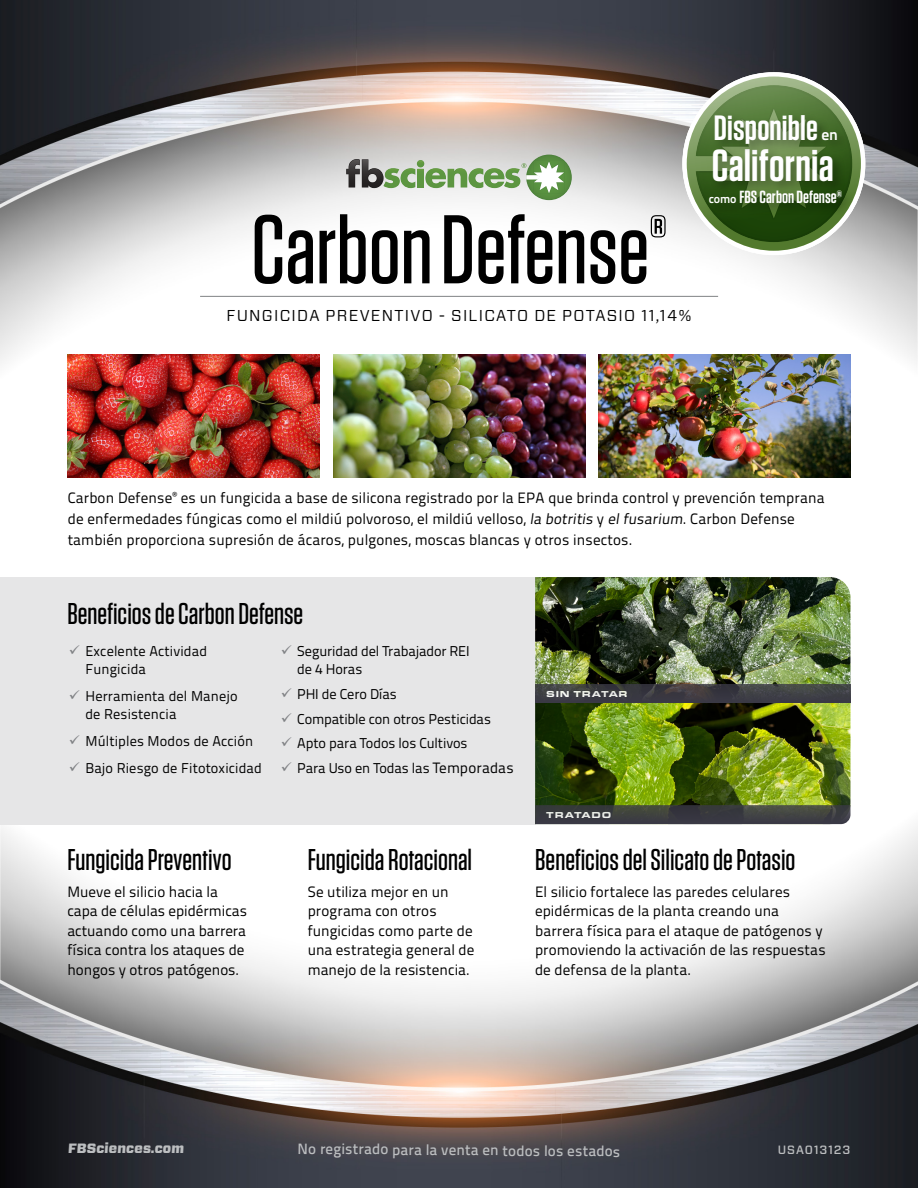
<style>
.page{position:relative;width:918px;height:1188px;background:#fff}
.page>*{position:absolute;margin:0;border:0;box-sizing:border-box;transform-origin:0 0}
.t1{font:500 97.35px "Tungsten";color:#000}
.t2{font:600 44.85px "Tungsten";letter-spacing:.005em;color:#fff}
.t3{font:600 35.1px "Tungsten";letter-spacing:.005em;color:#fff}
.t4{font:500 30px "Tungsten";color:#000}
.t5{font:600 17.55px "Tungsten";color:#fff}
.t6{font:15.75px "Vitesse Sans";letter-spacing:.08em;color:#000}
.t7{font:700 15.6px "Titillium Text 22 L";color:#fff}
.t8{font:15px/19.5px "Titillium Text 22 L";letter-spacing:.01em;color:#000}
.t9{font:500 15px "Titillium Text 22 L";color:#bcbec0}
.t10{font:14.25px/18px "Titillium Text 22 L";letter-spacing:.01em;color:#000}
.t11{font:14.25px/18px "Titillium Text 22 L";letter-spacing:-.01em;color:#000}
.t12{font:900 13.5px "Vitesse Sans";color:#bcbec0}
.t13{font:500 12px "Vitesse Sans";letter-spacing:.08em;color:#bcbec0}
.t14{font:900 9px "Eurostile Ext";letter-spacing:.08em;color:#fff}
.s1{font-family:"Titillium Text 22 L";font-weight:700;font-size:12px}
.s2{color:#808285}
.s3{font-size:15px}
</style>
<div class="page">
<img style="left:0;top:0;width:918px;height:343px">
<img style="left:0;top:343px;width:918px;height:845px">
<img style="left:599px;top:354px;width:251px;height:124px">
<img style="left:333px;top:354px;width:252px;height:124px">
<img style="left:68px;top:354px;width:252px;height:124px">
<hr style="left:200px;top:296px;width:518px;height:1px;background:#808285">
<svg style="left:346px;top:155px;width:226px;height:45px"></svg>
<div style="left:0;top:577px;width:535px;height:247px;background:#e6e6e7"></div>
<img style="left:535px;top:577px;width:315px;height:228px">
<svg style="left:535px;top:805px;width:316px;height:19px"></svg>
<svg style="left:535px;top:684px;width:315px;height:19px;fill:#3c3c44"></svg>
<svg style="left:692px;top:82px;width:164px;height:164px"></svg>
<svg style="left:683px;top:72px;width:182px;height:183px"></svg>
<div style="left:678px;top:68px;width:191px;height:191px;border:9px solid #fff;border-radius:50%"></div>
<div style="left:706px;top:188px;width:148px;height:28px;background:#000;opacity:.34"></div>
<div style="left:710px;top:146px;width:135px;height:48px;background:#000;opacity:.34"></div>
<div style="left:712px;top:112px;width:137px;height:44px;background:#000;opacity:.34"></div>
<h3 class="t3" style="left:714px;top:109px;width:105px">Disponible</h3>
<p class="t7" style="left:822px;top:123px;width:18px">en</p>
<h2 class="t2" style="left:712px;top:142px;width:123px">California</h2>
<h1 class="t1" style="left:251px;top:199px;width:417px">Carbon Defense<sup>®</sup></h1>
<p class="t6" style="left:226px;top:304px;width:467px">FUNGICIDA PREVENTIVO - SILICATO DE POTASIO 11,14%</p>
<p class="t5" style="left:709px;top:188px;width:135px"><span class="s1">como</span> FBS Carbon Defense®</p>
<p class="t8" style="left:68px;top:486px;width:758px;line-height:21px">Carbon Defense<sup>®</sup> es un fungicida a base de silicona registrado por la EPA que brinda control y prevención temprana de enfermedades fúngicas como el mildiú polvoroso, el mildiú velloso, la botritis y el fusarium. Carbon Defense también proporciona supresión de ácaros, pulgones, moscas blancas y otros insectos.</p>
<h3 class="t4" style="left:67px;top:598px;width:237px">Beneficios de Carbon Defense</h3>
<p class="t10" style="left:85px;top:641px;width:123px;text-indent:-17px"><span class="s2">✓</span> Excelente Actividad<br>Fungicida</p>
<p class="t10" style="left:85px;top:686px;width:154px;text-indent:-17px"><span class="s2">✓</span> Herramienta del Manejo de Resistencia</p>
<p class="t10" style="left:69px;top:731px;width:186px"><span class="s2">✓</span> Múltiples Modos de Acción</p>
<p class="t10" style="left:69px;top:758px;width:194px"><span class="s2">✓</span> Bajo Riesgo de Fitotoxicidad</p>
<p class="t11" style="left:297px;top:641px;width:174px;text-indent:-17px"><span class="s2">✓</span> Seguridad del Trabajador REI de 4 Horas</p>
<p class="t11" style="left:281px;top:684px;width:118px"><span class="s2">✓</span> PHI de Cero Días</p>
<p class="t10" style="left:281px;top:709px;width:212px"><span class="s2">✓</span> Compatible con otros Pesticidas</p>
<p class="t10" style="left:281px;top:734px;width:188px"><span class="s2">✓</span> Apto para Todos los Cultivos</p>
<p class="t11" style="left:281px;top:758px;width:234px"><span class="s2">✓</span> Para Uso en Todas las <span class="s3">Temporadas</span></p>
<h3 class="t4" style="left:67px;top:844px;width:166px">Fungicida Preventivo</h3>
<p class="t8" style="left:67px;top:881px;width:181px">Mueve el silicio hacia la capa de células epidérmicas actuando como una barrera física contra los ataques de hongos y otros patógenos.</p>
<h3 class="t4" style="left:308px;top:844px;width:166px">Fungicida Rotacional</h3>
<p class="t8" style="left:308px;top:881px;width:168px">Se utiliza mejor en un programa con otros fungicidas como parte de una estrategia general de manejo de la resistencia.</p>
<p class="t14" style="left:546px;top:687px;width:83px">SIN TRATAR</p>
<p class="t14" style="left:546px;top:808px;width:66px">TRATADO</p>
<h3 class="t4" style="left:535px;top:844px;width:262px">Beneficios del Silicato de Potasio</h3>
<p class="t8" style="left:535px;top:881px;width:292px">El silicio fortalece las paredes celulares epidérmicas de la planta creando una barrera física para el ataque de patógenos y promoviendo la activación de las respuestas de defensa de la planta.</p>
<p class="t12" style="left:68px;top:1139px;width:119px">FBSciences.com</p>
<p class="t13" style="left:778px;top:1142px;width:74px">USA013123</p>
<p class="t9" style="left:298px;top:1136px;width:324px;rotate:1deg">No registrado para la venta en todos los estados</p>
</div>
